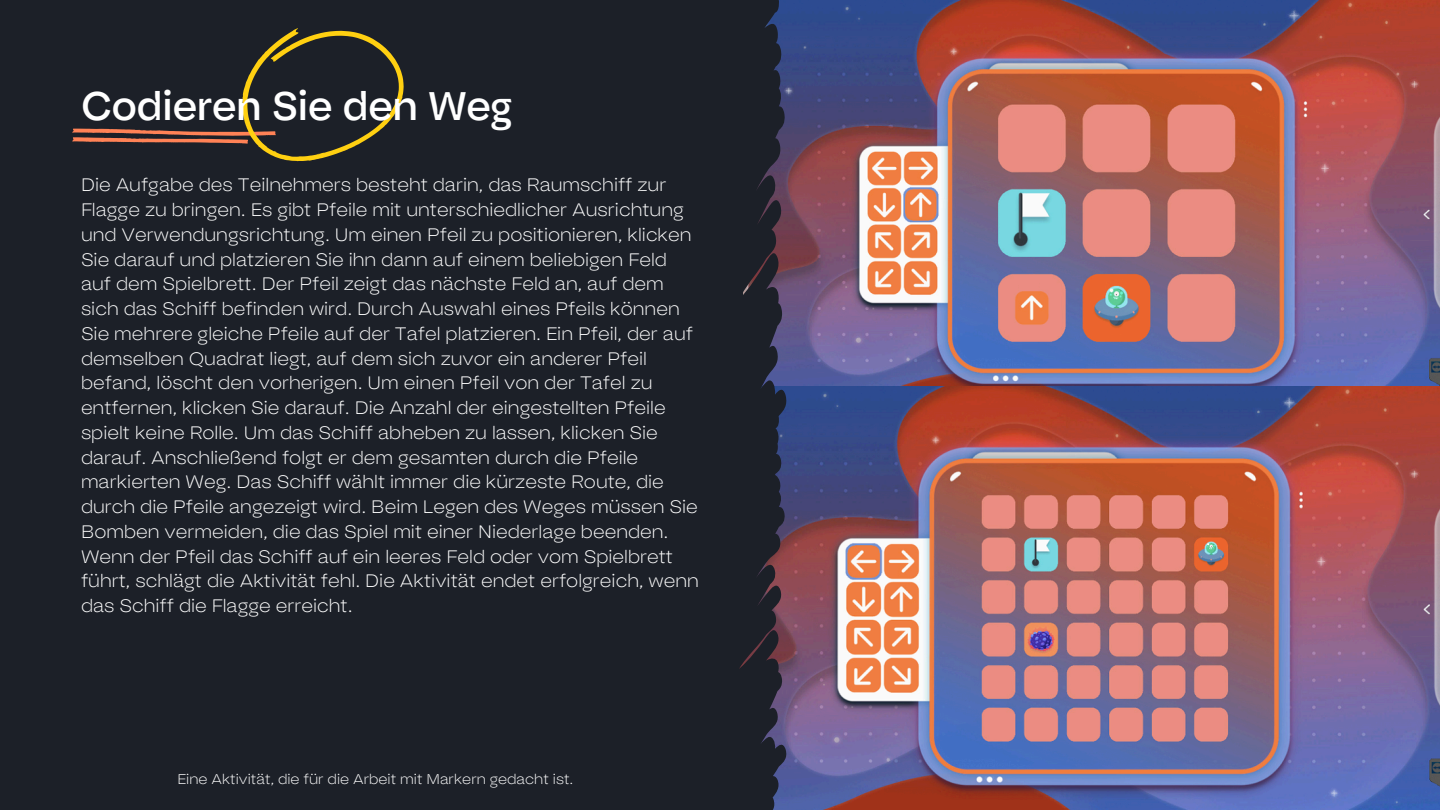
<style>
.page{position:relative;width:1440px;height:810px;background:#1c2028}
.page>*{position:absolute;margin:0;border:0;box-sizing:border-box;transform-origin:0 0}
.t1{font:39.8px "Bauziet Norm Medium";color:#fff}
.t2{font:300 expanded 18px/24.8px "Bauziet";color:#fff}
.t3{font:300 expanded 14px "Bauziet";color:#fff}
</style>
<div class="page">
<img style="left:786px;top:0;width:654px;height:387px">
<img style="left:786px;top:387px;width:654px;height:423px">
<svg style="left:739px;top:0;width:47px;height:810px"></svg>
<svg style="left:72px;top:28px;width:332px;height:134px"></svg>
<p class="t1" style="left:81px;top:79px;width:432px">Codieren Sie den Weg</p>
<p class="t2" style="left:81px;top:172px;width:619px">Die Aufgabe des Teilnehmers besteht darin, das Raumschiff zur Flagge zu bringen. Es gibt Pfeile mit unterschiedlicher Ausrichtung und Verwendungsrichtung. Um einen Pfeil zu positionieren, klicken Sie darauf und platzieren Sie ihn dann auf einem beliebigen Feld auf dem Spielbrett. Der Pfeil zeigt das nächste Feld an, auf dem sich das Schiff befinden wird. Durch Auswahl eines Pfeils können Sie mehrere gleiche Pfeile auf der Tafel platzieren. Ein Pfeil, der auf demselben Quadrat liegt, auf dem sich zuvor ein anderer Pfeil befand, löscht den vorherigen. Um einen Pfeil von der Tafel zu entfernen, klicken Sie darauf. Die Anzahl der eingestellten Pfeile spielt keine Rolle. Um das Schiff abheben zu lassen, klicken Sie darauf. Anschließend folgt er dem gesamten durch die Pfeile markierten Weg. Das Schiff wählt immer die kürzeste Route, die durch die Pfeile angezeigt wird. Beim Legen des Weges müssen Sie Bomben vermeiden, die das Spiel mit einer Niederlage beenden.<br>Wenn der Pfeil das Schiff auf ein leeres Feld oder vom Spielbrett führt, schlägt die Aktivität fehl. Die Aktivität endet erfolgreich, wenn das Schiff die Flagge erreicht.</p>
<h1 class="t3" style="left:177px;top:770px;width:398px">Eine Aktivität, die für die Arbeit mit Markern gedacht ist.</h1>
</div>
